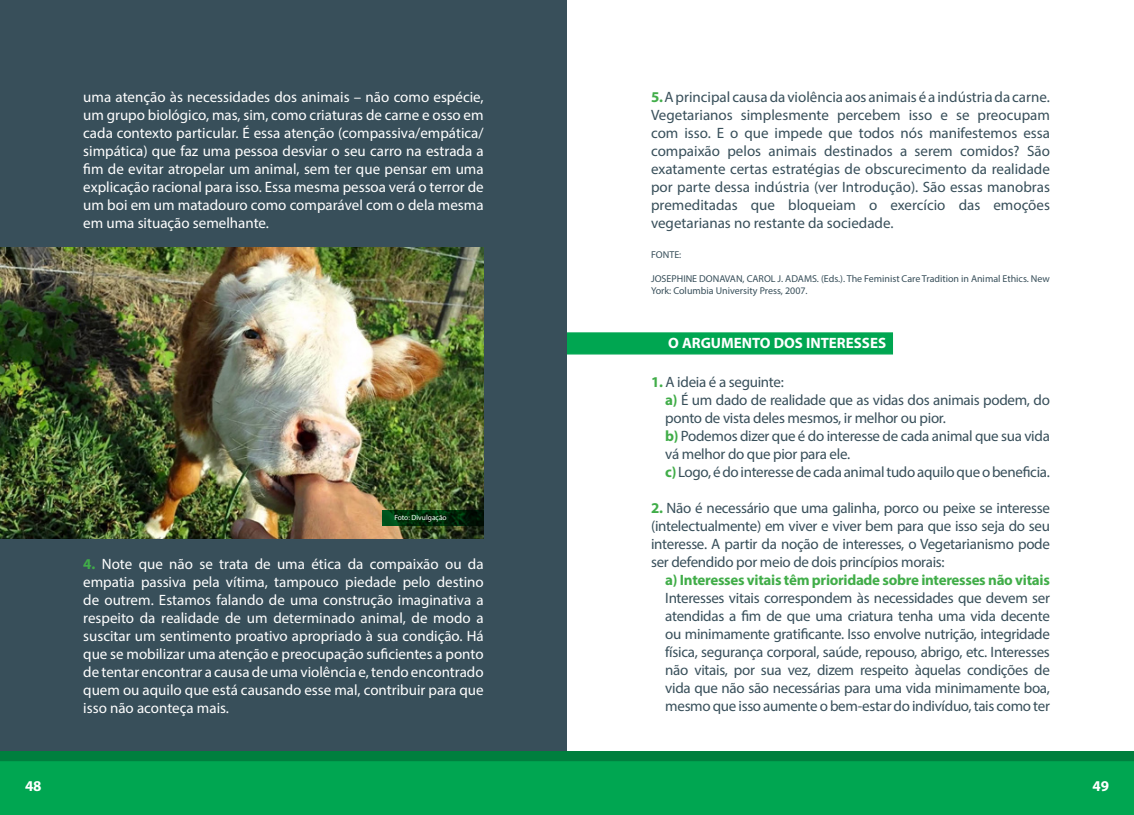
<style>
.page{position:relative;width:1134px;height:815px;background:#fff}
.page>*{position:absolute;margin:0;border:0;box-sizing:border-box;transform-origin:0 0}
.t1{font:15px/18px "Myriad Pro";letter-spacing:-.02em;color:#384f5a;text-align:justify}
.t2{font:15px/18px "Myriad Pro";color:#fff;text-align:justify}
.t3{font:700 15px "Myriad Pro";letter-spacing:-.02em;color:#41ad49}
.t4{font:700 15px "Myriad Pro";color:#fff}
.t5{font:10px/12px "Myriad Pro";color:#384f5a}
.t6{font:7.5px "Myriad Pro";color:#fff}
.s1{font-weight:700;color:#41ad49}
</style>
<div class="page">
<div style="left:0;top:0;width:567px;height:761px;background:#384f5a"></div>
<div style="left:0;top:751px;width:1134px;height:16px;background:#007f3e"></div>
<div style="left:0;top:761px;width:1134px;height:54px;background:#00a651"></div>
<img style="left:0;top:248px;width:484px;height:290px">
<div style="left:567px;top:332px;width:326px;height:23px;background:#00a651;border:1px solid #00a651"></div>
<svg style="left:382px;top:510px;width:102px;height:16px;background:#002c0a"></svg>
<p class="t2" style="left:83px;top:88px;width:402px">uma atenção às necessidades dos animais – não como espécie, um grupo biológico, mas, sim, como criaturas de carne e osso em cada contexto particular. É essa atenção (compassiva/empática/ simpática) que faz uma pessoa desviar o seu carro na estrada a fim de evitar atropelar um animal, sem ter que pensar em uma explicação racional para isso. Essa mesma pessoa verá o terror de um boi em um matadouro como comparável com o dela mesma em uma situação semelhante.</p>
<p class="t6" style="left:394px;top:513px;width:54px">Foto: Divulgação</p>
<p class="t2" style="left:83px;top:555px;width:402px"><span class="s1">4.</span> Note que não se trata de uma ética da compaixão ou da empatia passiva pela vítima, tampouco piedade pelo destino de outrem. Estamos falando de uma construção imaginativa a respeito da realidade de um determinado animal, de modo a suscitar um sentimento proativo apropriado à sua condição. Há que se mobilizar uma atenção e preocupação suficientes a ponto de tentar encontrar a causa de uma violência e, tendo encontrado quem ou aquilo que está causando esse mal, contribuir para que isso não aconteça mais.</p>
<p class="t1" style="left:651px;top:88px;width:400px"><span class="s1">5.</span> A principal causa da violência aos animais é a indústria da carne.<br>Vegetarianos simplesmente percebem isso e se preocupam com isso. E o que impede que todos nós manifestemos essa compaixão pelos animais destinados a serem comidos? São exatamente certas estratégias de obscurecimento da realidade por parte dessa indústria (ver Introdução). São essas manobras premeditadas que bloqueiam o exercício das emoções vegetarianas no restante da sociedade.</p>
<p class="t5" style="left:651px;top:248px;width:32px">FONTE:</p>
<p class="t5" style="left:651px;top:272px;width:400px">JOSEPHINE DONAVAN, CAROL J. ADAMS. (Eds.). The Feminist Care Tradition in Animal Ethics. New<br>York: Columbia University Press, 2007.</p>
<p class="t4" style="left:668px;top:334px;width:219px">O ARGUMENTO DOS INTERESSES</p>
<p class="t1" style="left:665px;top:373px;width:386px;text-align:left;text-indent:-14px"><span class="s1">1.</span> A ideia é a seguinte:<br><span class="s1">a)</span> É um dado de realidade que as vidas dos animais podem, do ponto de vista deles mesmos, ir melhor ou pior.<br><span class="s1">b)</span> Podemos dizer que é do interesse de cada animal que sua vida vá melhor do que pior para ele.<br><span class="s1">c)</span>Logo, é do interesse de cada animal tudo aquilo que o beneficia.</p>
<p class="t1" style="left:651px;top:499px;width:400px"><span class="s1">2.</span> Não é necessário que uma galinha, porco ou peixe se interesse (intelectualmente) em viver e viver bem para que isso seja do seu interesse. A partir da noção de interesses, o Vegetarianismo pode ser defendido por meio de dois princípios morais:</p>
<p class="t3" style="left:665px;top:570px;width:386px">a) Interesses vitais têm prioridade sobre interesses não vitais</p>
<p class="t1" style="left:665px;top:589px;width:386px">Interesses vitais correspondem às necessidades que devem ser atendidas a fim de que uma criatura tenha uma vida decente ou minimamente gratificante. Isso envolve nutrição, integridade física, segurança corporal, saúde, repouso, abrigo, etc. Interesses não vitais, por sua vez, dizem respeito àquelas condições de vida que não são necessárias para uma vida minimamente boa, mesmo que isso aumente o bem-estar do indivíduo, tais como ter</p>
<p class="t4" style="left:25px;top:776px;width:18px">48</p>
<p class="t4" style="left:1092px;top:776px;width:18px">49</p>
</div>
